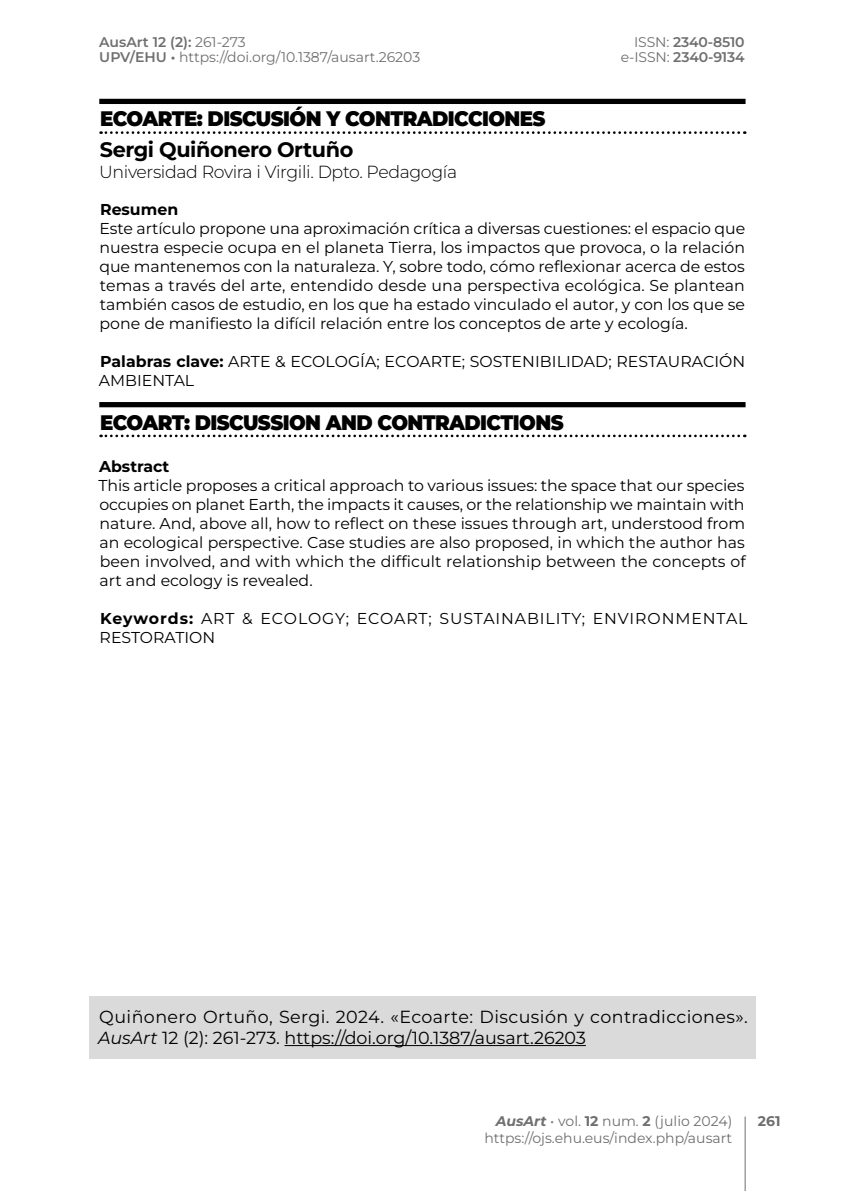
<style>
.page{position:relative;width:844px;height:1191px;background:#fff}
.page>*{position:absolute;margin:0;border:0;box-sizing:border-box;transform-origin:0 0}
.t1{font:900 21px "Montserrat";letter-spacing:-.03em;color:#000;scale:.94 1}
.t2{font:700 21px "Montserrat";letter-spacing:-.02em;color:#000}
.t3{font:17.5px/21px "Montserrat";letter-spacing:.02em;color:#000}
.t4{font:300 17.5px "Montserrat";letter-spacing:-.02em;color:#000}
.t5{font:15.75px/18.9px "Montserrat";color:#000;text-align:justify}
.t6{font:15.75px/18.9px "Montserrat";letter-spacing:.055em;color:#000}
.t7{font:700 15.75px "Montserrat";color:#000}
.t8{font:14px/15.8px "Montserrat";color:#706f6f}
.t9{font:600 14px/15.8px "Montserrat";letter-spacing:-.01em;color:#706f6f;text-align:right}
.t10{font:700 14px "Montserrat";color:#706f6f}
.s1{font-weight:600}
.s2{font-weight:400}
.s3{font-weight:700}
.s4{font-style:italic}
.s5{font-weight:700;font-style:italic}
</style>
<div class="page">
<hr style="left:744px;top:1116px;width:1px;height:75px;background:#706f6f">
<div style="left:99px;top:99px;width:646px;height:5px;background:#000"></div>
<svg style="left:101px;top:131px;width:644px;height:3px"></svg>
<div style="left:99px;top:402px;width:646px;height:5px;background:#000"></div>
<svg style="left:101px;top:434px;width:644px;height:3px"></svg>
<div style="left:89px;top:996px;width:666px;height:62px;background:#dadada"></div>
<hr style="left:284px;top:1045px;width:301px;height:1px;background:#000">
<p class="t8" style="left:99px;top:33px;width:322px"><span class="s1">AusArt 12 (2):</span> 261-273<br><span class="s1">UPV/EHU •</span> https://doi.org/10.1387/ausart.26203</p>
<p class="t9" style="left:620px;top:33px;width:125px"><span class="s2">ISSN:</span> 2340-8510 <span class="s2">e-ISSN:</span> 2340-9134</p>
<h1 class="t1" style="left:100px;top:105px;width:475px">ECOARTE: DISCUSIÓN Y CONTRADICCIONES</h1>
<h1 class="t2" style="left:100px;top:135px;width:255px">Sergi Quiñonero Ortuño</h1>
<p class="t4" style="left:99px;top:160px;width:359px">Universidad Rovira i Virgili. Dpto. Pedagogía</p>
<p class="t7" style="left:100px;top:199px;width:80px">Resumen</p>
<p class="t5" style="left:99px;top:219px;width:647px">Este artículo propone una aproximación crítica a diversas cuestiones: el espacio que nuestra especie ocupa en el planeta Tierra, los impactos que provoca, o la relación que mantenemos con la naturaleza. Y, sobre todo, cómo reflexionar acerca de estos temas a través del arte, entendido desde una perspectiva ecológica. Se plantean también casos de estudio, en los que ha estado vinculado el autor, y con los que se pone de manifiesto la difícil relación entre los conceptos de arte y ecología.</p>
<p class="t5" style="left:99px;top:351px;width:648px"><span class="s3">Palabras clave:</span> ARTE &amp; ECOLOGÍA; ECOARTE; SOSTENIBILIDAD; RESTAURACIÓN<br>AMBIENTAL</p>
<h1 class="t1" style="left:100px;top:408px;width:494px">ECOART: DISCUSSION AND CONTRADICTIONS</h1>
<p class="t7" style="left:99px;top:456px;width:72px">Abstract</p>
<p class="t5" style="left:98px;top:476px;width:648px">This article proposes a critical approach to various issues: the space that our species occupies on planet Earth, the impacts it causes, or the relationship we maintain with nature. And, above all, how to reflect on these issues through art, understood from an ecological perspective. Case studies are also proposed, in which the author has been involved, and with which the difficult relationship between the concepts of art and ecology is revealed.</p>
<p class="t6" style="left:100px;top:608px;width:649px"><span class="s3">Keywords:</span> ART &amp; ECOLOGY; ECOART; SUSTAINABILITY; ENVIRONMENTAL<br>RESTORATION</p>
<p class="t3" style="left:98px;top:1005px;width:651px">Quiñonero Ortuño, Sergi. 2024. «Ecoarte: Discusión y contradicciones».<br><span class="s4">AusArt</span> 12 (2): 261-273. https://doi.org/10.1387/ausart.26203</p>
<p class="t8" style="left:495px;top:1113px;width:238px"><span class="s5">AusArt</span> • vol. <span class="s3">12</span> num. <span class="s3">2</span> (julio 2024)</p>
<p class="t10" style="left:757px;top:1112px;width:24px">261</p>
<p class="t8" style="left:484px;top:1130px;width:249px">https://ojs.ehu.eus/index.php/ausart</p>
</div>
